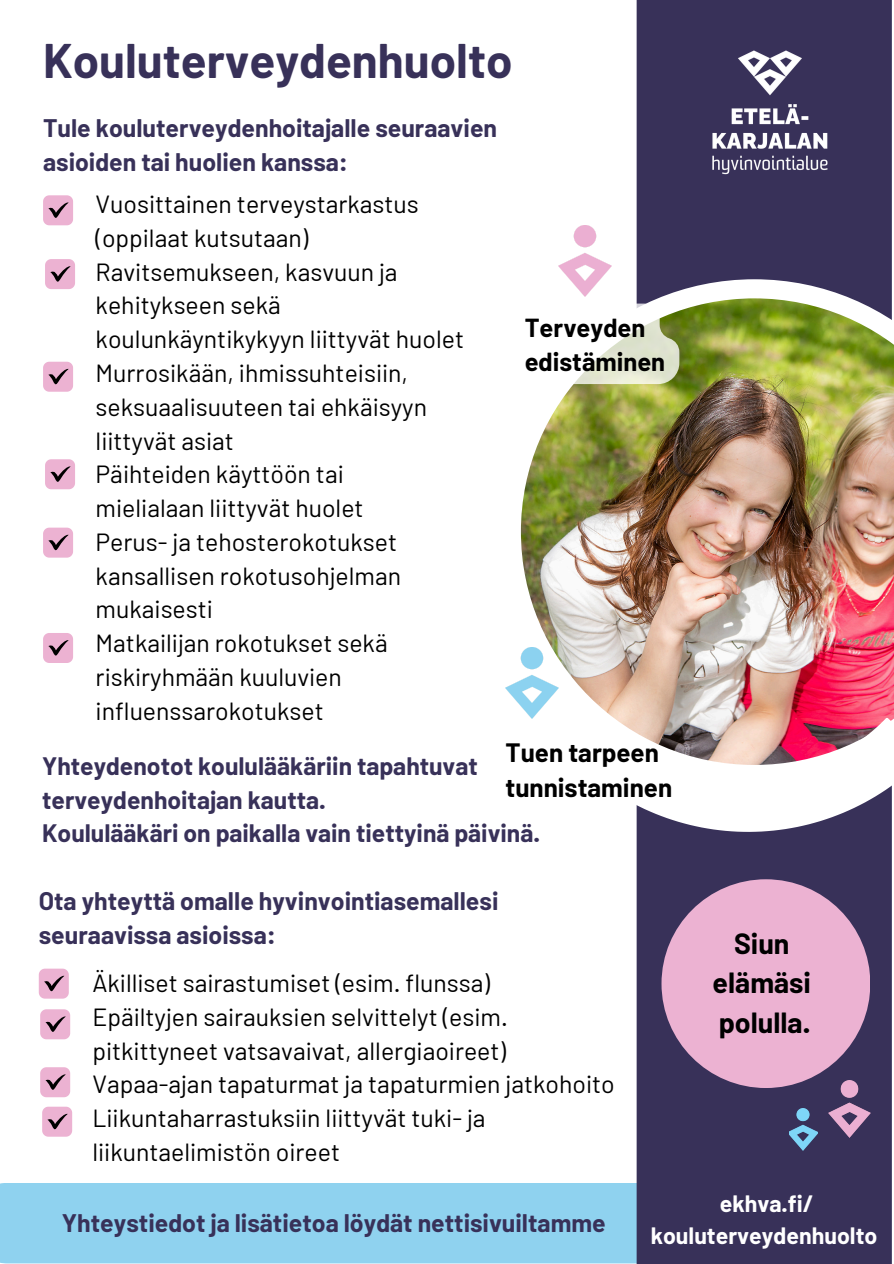
<style>
.page{position:relative;width:894px;height:1264px;background:#fff}
.page>*{position:absolute;margin:0;border:0;box-sizing:border-box;transform-origin:0 0}
.t1{font:700 47.4px "Barlow";color:#383159}
.t2{font:700 28.5px/39.3px "Barlow";color:#000;text-align:center}
.t3{font:700 25.95px/35.5px "Barlow";color:#000}
.t4{font:700 25.5px/34.8px "Barlow";color:#000}
.t5{font:24.75px/33.8px "Barlow";color:#000}
.t6{font:700 24.75px/33.8px "Barlow";color:#383159}
.t7{font:700 24.6px/33.6px "Barlow";color:#383159}
.t8{font:700 23.1px/31.5px "Barlow";color:#fff;text-align:center}
</style>
<div class="page">
<div style="left:0;top:1183px;width:636px;height:80px;background:#8fd2ef"></div>
<div style="left:636px;top:0;width:255px;height:1263px;background:#383159"></div>
<svg style="left:636px;top:279px;width:256px;height:7px;fill:#383159"></svg>
<svg style="left:584px;top:286px;width:308px;height:12px"></svg>
<img style="left:520px;top:298px;width:373px;height:418px">
<svg style="left:43px;top:633px;width:30px;height:30px"></svg>
<img style="left:688px;top:36px;width:155px;height:155px">
<img style="left:828px;top:1080px;width:42px;height:56px">
<img style="left:789px;top:1108px;width:28px;height:42px">
<div style="left:661px;top:879px;width:209px;height:208px;background:#ecb2d2;border-radius:50%"></div>
<svg style="left:611px;top:716px;width:282px;height:121px"></svg>
<img style="left:558px;top:225px;width:53px;height:71px">
<img style="left:505px;top:648px;width:53px;height:71px">
<svg style="left:43px;top:527px;width:30px;height:30px"></svg>
<svg style="left:43px;top:195px;width:30px;height:30px"></svg>
<svg style="left:43px;top:362px;width:30px;height:30px"></svg>
<svg style="left:45px;top:259px;width:30px;height:30px"></svg>
<svg style="left:39px;top:968px;width:30px;height:30px"></svg>
<svg style="left:40px;top:1009px;width:30px;height:30px"></svg>
<svg style="left:40px;top:1067px;width:30px;height:30px"></svg>
<svg style="left:42px;top:1106px;width:30px;height:30px"></svg>
<svg style="left:45px;top:459px;width:30px;height:30px"></svg>
<svg style="left:520px;top:303px;width:159px;height:81px"></svg>
<p class="t1" style="left:43px;top:31px;width:471px">Kouluterveydenhuolto</p>
<p class="t6" style="left:43px;top:110px;width:455px">Tule kouluterveydenhoitajalle seuraavien asioiden tai huolien kanssa:</p>
<p class="t5" style="left:96px;top:186px;width:325px">Vuosittainen terveystarkastus (oppilaat kutsutaan)</p>
<p class="t5" style="left:96px;top:254px;width:370px">Ravitsemukseen, kasvuun ja kehitykseen sekä koulunkäyntikykyyn liittyvät huolet</p>
<h1 class="t5" style="left:96px;top:355px;width:333px">Murrosikään, ihmissuhteisiin, seksuaalisuuteen tai ehkäisyyn liittyvät asiat</h1>
<h3 class="t5" style="left:96px;top:456px;width:249px">Päihteiden käyttöön tai</h3>
<p class="t5" style="left:96px;top:490px;width:269px">mielialaan liittyvät huolet</p>
<p class="t5" style="left:96px;top:524px;width:307px">Perus- ja tehosterokotukset kansallisen rokotusohjelman mukaisesti</p>
<p class="t5" style="left:96px;top:625px;width:293px">Matkailijan rokotukset sekä riskiryhmään kuuluvien influenssarokotukset</p>
<h3 class="t4" style="left:524px;top:309px;width:142px">Terveyden edistäminen</h3>
<p class="t3" style="left:505px;top:733px;width:168px">Tuen tarpeen tunnistaminen</p>
<h2 class="t7" style="left:42px;top:748px;width:499px">Yhteydenotot koululääkäriin tapahtuvat terveydenhoitajan kautta.<br>Koululääkäri on paikalla vain tiettyinä päivinä.</h2>
<p class="t6" style="left:39px;top:883px;width:461px">Ota yhteyttä omalle hyvinvointiasemallesi seuraavissa asioissa:</p>
<p class="t5" style="left:92px;top:965px;width:399px">Äkilliset sairastumiset (esim. flunssa)</p>
<p class="t5" style="left:92px;top:999px;width:417px">Epäiltyjen sairauksien selvittelyt (esim. pitkittyneet vatsavaivat, allergiaoireet)</p>
<p class="t5" style="left:92px;top:1066px;width:523px">Vapaa-ajan tapaturmat ja tapaturmien jatkohoito</p>
<p class="t5" style="left:92px;top:1100px;width:394px">Liikuntaharrastuksiin liittyvät tuki- ja liikuntaelimistön oireet</p>
<p class="t2" style="left:712px;top:922px;width:100px">Siun elämäsi polulla.</p>
<p class="t6" style="left:62px;top:1205px;width:545px">Yhteystiedot ja lisätietoa löydät nettisivuiltamme</p>
<p class="t8" style="left:650px;top:1186px;width:228px">ekhva.fi/ kouluterveydenhuolto</p>
</div>
